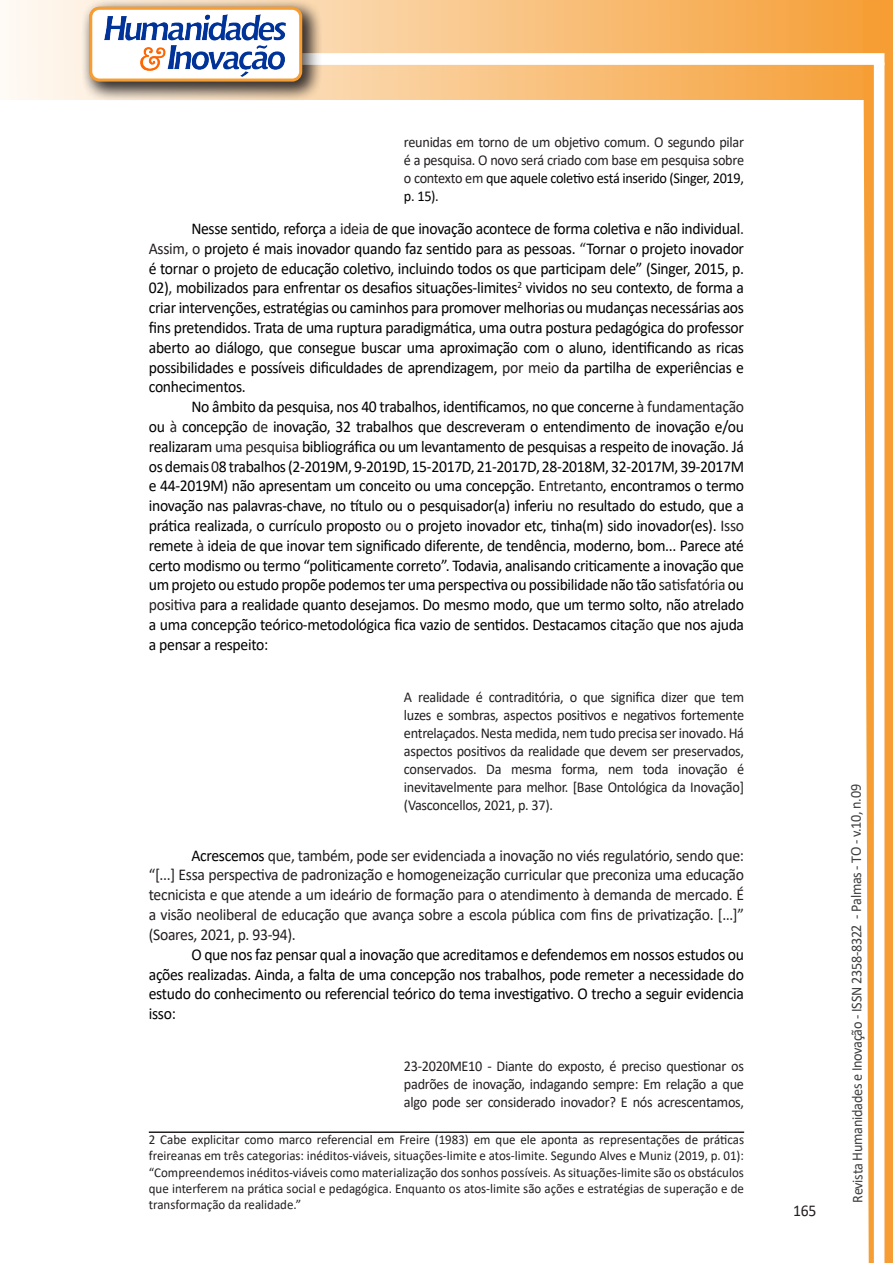
<style>
.page{position:relative;width:893px;height:1263px;background:#fff}
.page>*{position:absolute;margin:0;border:0;box-sizing:border-box;transform-origin:0 0}
.texto{font:16.5px/19.8px "Calibri";letter-spacing:-.02em;color:#000;text-align:justify;scale:.95 1}
.texto-2{font:16.5px/19.8px "Calibri";letter-spacing:-.02em;color:#231f20;text-align:justify;scale:.95 1}
.citacao{font:15px/18px "Calibri";letter-spacing:-.02em;color:#231f20;text-align:justify;scale:.95 1}
.t1{font:15px "Calibri";letter-spacing:-.025em;color:#3e3e3f;scale:.95 1}
.Rodapé{font:13.5px/16.2px "Calibri";color:#231f20;text-align:justify;scale:.96 1}
.s1{color:#000}
.s2{color:#231f20}
</style>
<div class="page">
<svg style="left:5px;top:0;width:858px;height:100px;background:#f9c484"></svg>
<div style="left:302px;top:53px;width:582px;height:12px;background:#fff;border:2px solid #fff"></div>
<svg style="left:863px;top:0;width:30px;height:1263px"></svg>
<div style="left:81px;top:0;width:241px;height:102px;background:#231f20;opacity:.75"></div>
<div style="left:91px;top:8px;width:210px;height:72px;background:#fff;border-radius:9px"></div>
<img style="left:104px;top:14px;width:181px;height:62px">
<div style="left:89px;top:7px;width:213px;height:75px;border:3px solid #f69e34;border-radius:9px"></div>
<hr style="left:149px;top:1131px;width:595px;height:2px;background:#231f20">
<p class="citacao" style="left:404px;top:133px;width:359px">reunidas em torno de um objetivo comum. O segundo pilar é a pesquisa. O novo será criado com base em pesquisa sobre o contexto em <span class="s1">que aquele coletivo está inserido (Singer, 2019, p. 15).</span></p>
<p class="texto" style="left:149px;top:218px;width:628px;text-indent:43px">Nesse sentido, reforça <span class="s2">a ideia</span> de que inovação acontece de forma coletiva e não individual<span class="s2">.<br>Assim, o</span> projeto é mais inovador quando faz sentido para as pessoas. <span class="s2">“</span>Tornar o projeto inovador é tornar o projeto de educação coletivo, incluindo todos os que participam dele” (Singer, 2015, p.<br>02)<span class="s2">,</span> mobilizados para enfrentar os desafios situações-limites<sup>2</sup> vividos no seu contexto, de forma a criar intervenções, estratégias ou caminhos para promover melhorias ou mudanças necessárias aos fins pretendidos. Trata de uma ruptura paradigmática, uma outra postura pedagógica do professor aberto ao diálogo, que consegue buscar uma aproximação com o aluno, identificando as ricas possibilidades e possíveis dificuldades de aprendizagem, <span class="s2">por meio</span> da partilha de experiências e conhecimentos.</p>
<p class="texto" style="left:149px;top:396px;width:628px;text-indent:43px">No âmbito da pesquisa, nos 40 trabalhos, identificamos<span class="s2">,</span> no que concerne <span class="s2">à fundamentação </span>ou <span class="s2">à</span> concepção <span class="s2">de</span> inovação, 32 trabalhos que descreveram o entendimento de inovação e/ou realizaram <span class="s2">uma pesquisa</span> bibliográfica ou um levantamento de pesquisas a respeito de inovação. Já os demais <span class="s2">0</span>8 trabalhos (2-2019M, 9-2019D, 15-2017D, 21-2017D, 28-2018M, 32-2017M, 39-2017M e 44-2019M) não apresentam um conceito ou uma concepção. <span class="s2">Entretanto</span>, encontramos o termo inovação nas palavras-chave, no título ou o pesquisador(a) inferiu <span class="s2">n</span>o resultado do estudo, que a prática realizada<span class="s2">,</span> o currículo proposto <span class="s2">ou</span> o projeto inovador etc, tinha(m) sido inovador(es). <span class="s2">Isso </span>remete <span class="s2">à</span> ideia de que inovar tem significado diferente, de tendência, moderno, bom... Parece até certo modismo ou termo “politicamente correto”. Todavia, analisando criticamente a inovação que um projeto ou estudo propõe podemos ter uma perspectiva ou possibilidade não tão <span class="s2">satisfatória</span> ou <span class="s2">positiva</span> para a realidade quanto desejamos. Do mesmo modo, que um termo solto, não atrelado a uma concepção teórico-metodológica fica vazio de sentidos. Destacamos citaç<span class="s2">ão</span> que nos ajuda a pensar a respeito:</p>
<p class="citacao" style="left:404px;top:688px;width:360px">A realidade é contraditória, o que significa dizer que tem luzes e sombras, aspectos positivos e negativos fortemente entrelaçados. Nesta medida, nem tudo precisa ser inovado. Há aspectos positivos da realidade que devem ser preservados, conservados. Da mesma forma, nem toda inovação é inevitavelmente para melhor. [Base Ontológica da Inovação] (Vasconcellos, 2021, p. 37).</p>
<p class="texto-2" style="left:149px;top:845px;width:628px;text-indent:43px"><span class="s1">Acrescemos</span> que, também, pode ser evidenciada a inovação no viés regulatório, sendo que: “[...] Essa perspectiva de padronização e homogeneização curricular que preconiza uma educação tecnicista e que atende a um ideário de formação para o atendimento à demanda de mercado. É a visão neoliberal de educação que avança sobre a escola pública com fins de privatização. […]” (Soares, 2021, p. 93-94).</p>
<p class="texto" style="left:149px;top:944px;width:628px;text-indent:43px">O que nos faz pensar qual a inovação que acreditamos e defendemos em nossos estudos ou ações realizadas. Ainda, a falta de uma concepção nos trabalhos, pode remeter a necessidade do estudo do conhecimento ou referencial teórico do tema investigativo. O trecho a seguir evidencia isso:</p>
<p class="citacao" style="left:404px;top:1057px;width:360px">23-2020ME10 - Diante do exposto, é preciso questionar os padrões de inovação, indagando sempre: Em relação a que algo pode ser considerado inovador? E nós acrescentamos,</p>
<p class="Rodapé" style="left:149px;top:1131px;width:622px">2 Cabe explicitar como marco referencial em Freire (1983) em que ele aponta as representações de práticas freireanas em três categorias: inéditos-viáveis, situações-limite e atos-limite. Segundo Alves e Muniz (2019, p. 01): “Compreendemos inéditos-viáveis como materialização dos sonhos possíveis. As situações-limite são os obstáculos que interferem na prática social e pedagógica. Enquanto os atos-limite são ações e estratégias de superação e de transformação da realidade.”</p>
<p class="texto-2" style="left:793px;top:1200px;width:26px">165</p>
<p class="t1" style="left:846px;top:1203px;width:442px;rotate:-90deg">Revista Humanidades e Inovação - ISSN 2358-8322 - Palmas - TO - v.10, n.09</p>
</div>
